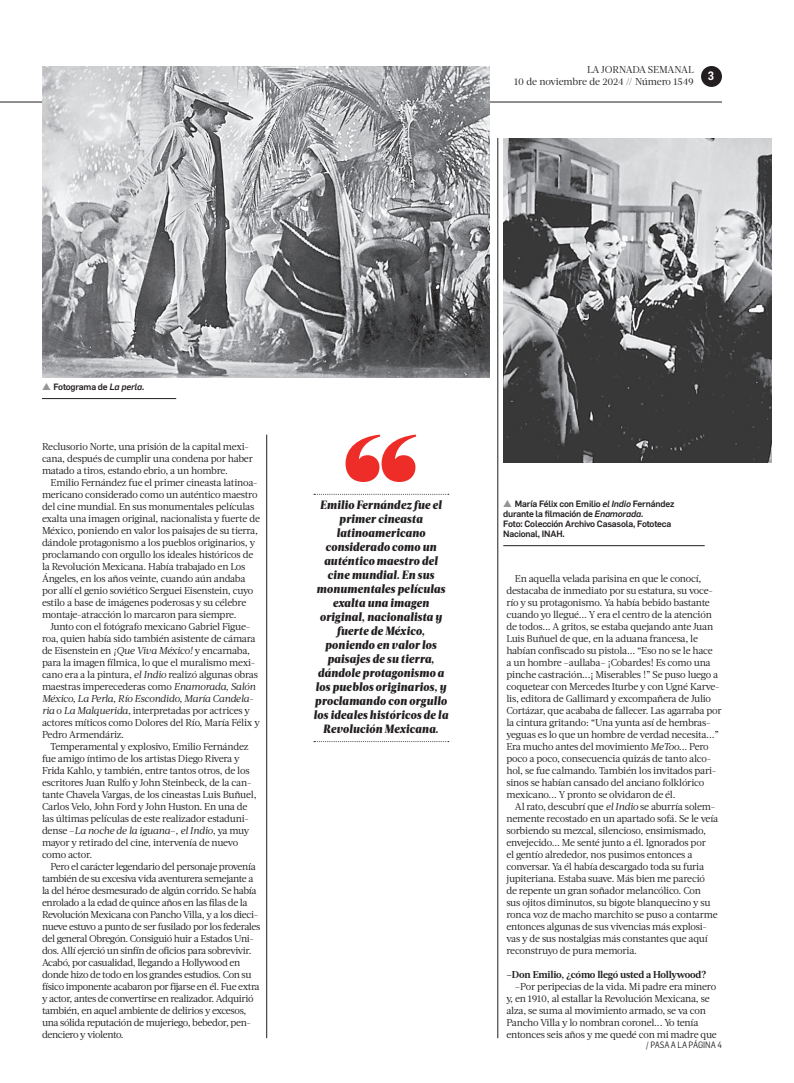
<style>
.page{position:relative;width:794px;height:1083px;background:#fff}
.page>*{position:absolute;margin:0;border:0;box-sizing:border-box;transform-origin:0 0}
.t1{font:italic 900 12px/14px "Acta Deck";letter-spacing:.025em;color:#231f20;text-align:center;scale:.9 1}
.t2{font:600 11.9px "Flama Semicond";color:#fff}
.t3{font:10px/12px "Acta";letter-spacing:-.03em;color:#231f20}
.t4{font:10px/12px "Acta Deck";letter-spacing:-.01em;color:#231f20;text-align:right}
.t5{font:700 10px "Acta";letter-spacing:-.02em;color:#231f20}
.t6{font:500 9px/10px "Flama";letter-spacing:-.02em;color:#231f20}
.t7{font:9px "Flama Semicond";letter-spacing:-.01em;color:#231f20}
.s1{color:#939598}
.s2{font-style:italic}
</style>
<div class="page">
<hr style="left:0;top:102px;width:722px;height:1px;background:#231f20">
<div style="left:701px;top:66px;width:21px;height:21px;background:#231f20;border-radius:50%"></div>
<hr style="left:42px;top:398px;width:134px;height:1px;background:#231f20">
<hr style="left:503px;top:545px;width:201px;height:1px;background:#231f20">
<hr style="left:266px;top:435px;width:1px;height:603px;background:#231f20">
<hr style="left:497px;top:138px;width:1px;height:900px;background:#231f20">
<svg style="left:314px;top:494px;width:135px;height:1px"></svg>
<svg style="left:314px;top:741px;width:135px;height:1px"></svg>
<svg style="left:345px;top:435px;width:71px;height:47px"></svg>
<img style="left:503px;top:138px;width:268px;height:324px">
<img style="left:42px;top:66px;width:448px;height:312px">
<p class="t4" style="left:514px;top:65px;width:181px">LA JORNADA SEMANAL<br>10 de noviembre de 2024 // Número 1549</p>
<p class="t2" style="left:707px;top:71px;width:8px">3</p>
<p class="t6" style="left:42px;top:383px;width:104px"><span class="s1">▲</span> Fotograma de <span class="s2">La perla.</span></p>
<p class="t3" style="left:42px;top:441px;width:212px">Reclusorio Norte, una prisión de la capital mexi&shy;cana, después de cumplir una condena por haber matado a tiros, estando ebrio, a un hombre.</p>
<p class="t3" style="left:42px;top:477px;width:219px;text-indent:9px">Emilio Fernández fue el primer cineasta latinoa&shy;mericano considerado como un auténtico maestro del cine mundial. En sus monumentales películas exalta una imagen original, nacionalista y fuerte de México, poniendo en valor los paisajes de su tierra, dándole protagonismo a los pueblos originarios, y proclamando con orgullo los ideales históricos de la Revolución Mexicana. Había trabajado en Los Ángeles, en los años veinte, cuando aún andaba por allí el genio soviético Serguei Eisenstein, cuyo estilo a base de imágenes poderosas y su célebre montaje-atracción lo marcaron para siempre.</p>
<p class="t3" style="left:42px;top:621px;width:219px;text-indent:9px">Junto con el fotógrafo mexicano Gabriel Figue&shy;roa, quien había sido también asistente de cámara de Eisenstein en <span class="s2">¡Que Viva México!</span> y encarnaba, para la imagen fílmica, lo que el muralismo mexi&shy;cano era a la pintura, <span class="s2">el Indio</span> realizó algunas obras maestras imperecederas como <span class="s2">Enamorada, Salón México, La Perla, Río Escondido, María Candela&shy;ria</span> o <span class="s2">La Malquerida</span>, interpretadas por actrices y actores míticos como Dolores del Río, María Félix y Pedro Armendáriz.</p>
<p class="t3" style="left:42px;top:741px;width:216px;text-indent:9px">Temperamental y explosivo, Emilio Fernández fue amigo íntimo de los artistas Diego Rivera y Frida Kahlo, y también, entre tantos otros, de los escritores Juan Rulfo y John Steinbeck, de la can&shy;tante Chavela Vargas, de los cineastas Luis Buñuel, Carlos Velo, John Ford y John Huston. En una de las últimas películas de este realizador estaduni&shy;dense ‒<span class="s2">La noche de la iguana</span>‒, <span class="s2">el Indio</span>, ya muy mayor y retirado del cine, intervenía de nuevo como actor.</p>
<p class="t3" style="left:42px;top:861px;width:220px;text-indent:9px">Pero el carácter legendario del personaje provenía también de su excesiva vida aventurera semejante a la del héroe desmesurado de algún corrido. Se había enrolado a la edad de quince años en las filas de la Revolución Mexicana con Pancho Villa, y a los dieci&shy;nueve estuvo a punto de ser fusilado por los federales del general Obregón. Consiguió huir a Estados Uni&shy;dos. Allí ejerció un sinfín de oficios para sobrevivir.<br>Acabó, por casualidad, llegando a Hollywood en donde hizo de todo en los grandes estudios. Con su físico imponente acabaron por fijarse en él. Fue extra y actor, antes de convertirse en realizador. Adquirió también, en aquel ambiente de delirios y excesos, una sólida reputación de mujeriego, bebedor, pen&shy;denciero y violento.</p>
<p class="t1" style="left:314px;top:499px;width:151px">Emilio Fernández fue el primer cineasta latinoamericano considerado como un auténtico maestro del cine mundial. En sus monumentales películas exalta una imagen original, nacionalista y fuerte de México, poniendo en valor los paisajes de su tierra, dándole protagonismo a los pueblos originarios, y proclamando con orgullo los ideales históricos de la<br>Revolución Mexicana.</p>
<p class="t6" style="left:503px;top:500px;width:172px"><span class="s1">▲</span> María Félix con Emilio <span class="s2">el Indio</span> Fernández durante la filmación de <span class="s2">Enamorada.<br></span>Foto: Colección Archivo Casasola, Fototeca Nacional, INAH.</p>
<p class="t3" style="left:506px;top:573px;width:217px;text-indent:9px">En aquella velada parisina en que le conocí, destacaba de inmediato por su estatura, su voce&shy;río y su protagonismo. Ya había bebido bastante cuando yo llegué... Y era el centro de la atención de todos... A gritos, se estaba quejando ante Juan Luis Buñuel de que, en la aduana francesa, le habían confiscado su pistola... “Eso no se le hace<br>a un hombre ‒aullaba‒ ¡Cobardes! Es como una pinche castración...¡ Miserables !” Se puso luego a coquetear con Mercedes Iturbe y con Ugné Karve&shy;lis, editora de Gallimard y excompañera de Julio Cortázar, que acababa de fallecer. Las agarraba por la cintura gritando: “Una yunta así de hembras&shy;yeguas es lo que un hombre de verdad necesita...” Era mucho antes del movimiento <span class="s2">MeToo.</span>.. Pero poco a poco, consecuencia quizás de tanto alco&shy;hol, se fue calmando. También los invitados pari&shy;sinos se habían cansado del anciano folklórico mexicano... Y pronto se olvidaron de él.</p>
<p class="t3" style="left:506px;top:801px;width:213px;text-indent:9px">Al rato, descubrí que <span class="s2">el Indio</span> se aburría solem&shy;nemente recostado en un apartado sofá. Se le veía sorbiendo su mezcal, silencioso, ensimismado, envejecido... Me senté junto a él. Ignorados por<br>el gentío alrededor, nos pusimos entonces a conversar. Ya él había descargado toda su furia jupiteriana. Estaba suave. Más bien me pareció<br>de repente un gran soñador melancólico. Con<br>sus ojitos diminutos, su bigote blanquecino y su ronca voz de macho marchito se puso a contarme entonces algunas de sus vivencias más explosi&shy;vas y de sus nostalgias más constantes que aquí reconstruyo de pura memoria.</p>
<p class="t5" style="left:506px;top:971px;width:201px">‒Don Emilio, ¿cómo llegó usted a Hollywood?</p>
<p class="t3" style="left:506px;top:981px;width:212px;text-indent:9px">‒Por peripecias de la vida. Mi padre era minero y, en 1910, al estallar la Revolución Mexicana, se alza, se suma al movimiento armado, se va con Pancho Villa y lo nombran coronel... Yo tenía entonces seis años y me quedé con mi madre que</p>
<p class="t7" style="left:646px;top:1042px;width:77px">/ PASA A LA PÁGINA 4</p>
</div>
